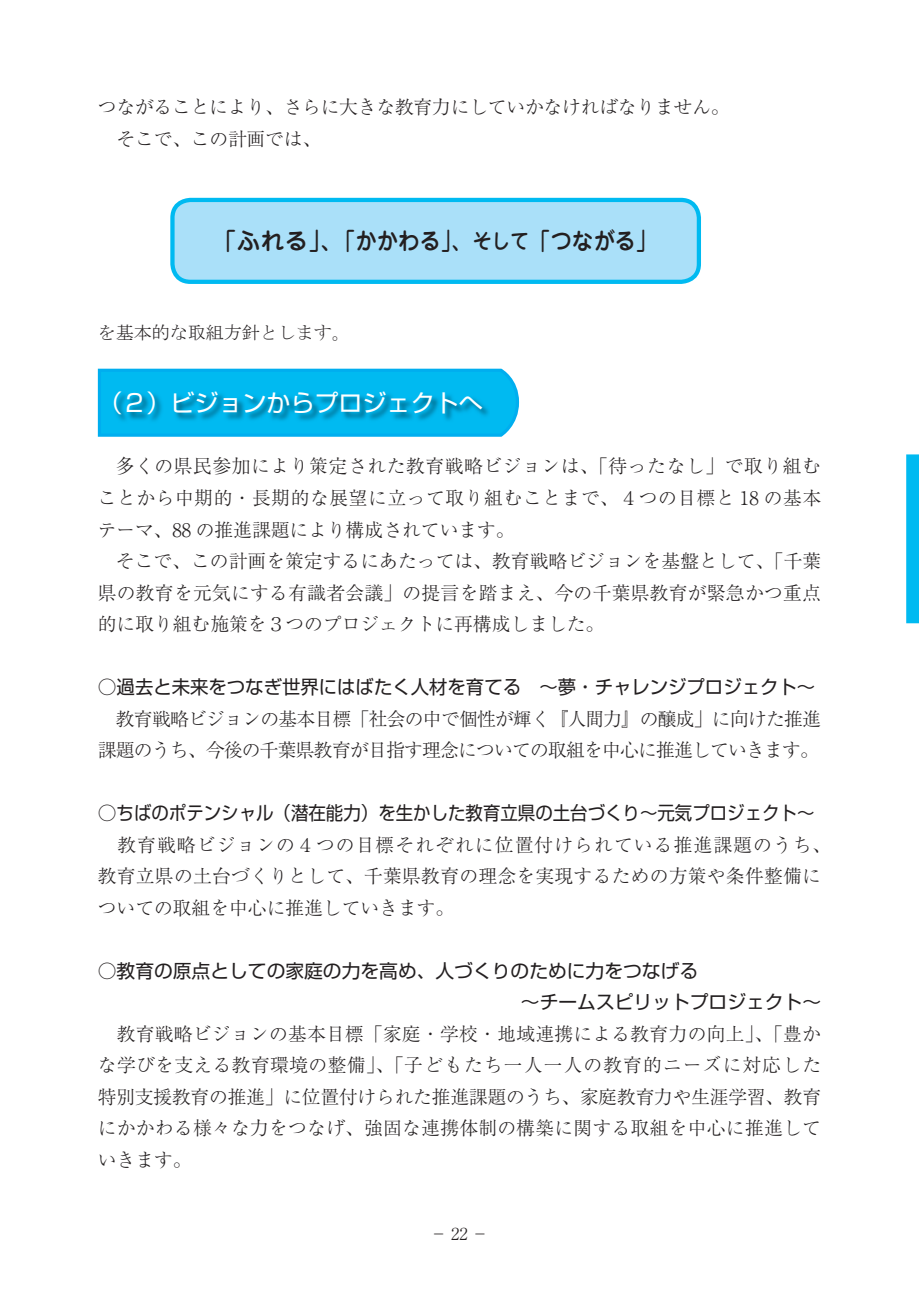
<style>
.page{position:relative;width:919px;height:1289px;background:#fff}
.page>*{position:absolute;margin:0;border:0;box-sizing:border-box;transform-origin:0 0}
.t1{font:500 24px "Jun 34 Pro";letter-spacing:-.01em;color:#231f20}
.t2{font:24px "Shin Go Pro";color:#fff}
.t3{font:300 18.75px/31.5px "Ryumin Pro";color:#231f20;text-align:justify}
.t4{font:18.75px/31.5px "Shin Go Pro";color:#231f20}
.t5{font:300 18.75px/31.5px "Ryumin Pro";letter-spacing:-.04em;color:#231f20;text-align:right}
.t6{font:18px "MS Mincho";color:#231f20}
.t7{font:300 16.5px "Ryumin Pro";color:#231f20}
.s1{font-size:21px}
</style>
<div class="page">
<div style="left:172px;top:200px;width:526px;height:82px;background:#aae0f9;border-radius:18px"></div>
<div style="left:170px;top:198px;width:531px;height:86px;border:4px solid #00baf1;border-radius:18px"></div>
<svg style="left:97px;top:368px;width:423px;height:69px;background:#0dbbf1"></svg>
<img style="left:113px;top:390px;width:378px;height:33px">
<svg style="left:906px;top:454px;width:12px;height:170px;background:#06bbf1"></svg>
<p class="t3" style="left:117px;top:90px;width:614px;text-indent:-19px">つながることにより、さらに大きな教育力にしていかなければなりません。そこで、この計画では、</p>
<p class="t1" style="left:212px;top:222px;width:446px">「ふれる」、「かかわる」、<span class="s1">そして</span>「つながる」</p>
<p class="t6" style="left:98px;top:323px;width:253px">を基本的な取組方針とします。</p>
<p class="t2" style="left:98px;top:383px;width:386px">（２）ビジョンからプロジェクトへ</p>
<p class="t3" style="left:98px;top:449px;width:724px;text-indent:18px">多くの県民参加により策定された教育戦略ビジョンは、「待ったなし」で取り組むことから中期的・長期的な展望に立って取り組むことまで、４つの目標と 18 の基本テーマ、88 の推進課題により構成されています。</p>
<p class="t3" style="left:98px;top:543px;width:724px;text-indent:18px">そこで、この計画を策定するにあたっては、教育戦略ビジョンを基盤として、「千葉県の教育を元気にする有識者会議」の提言を踏まえ、今の千葉県教育が緊急かつ重点的に取り組む施策を３つのプロジェクトに再構成しました。</p>
<p class="t4" style="left:98px;top:669px;width:718px">○過去と未来をつなぎ世界にはばたく人材を育てる　～夢・チャレンジプロジェクト～</p>
<p class="t5" style="left:98px;top:701px;width:724px">教育戦略ビジョンの基本目標「社会の中で個性が輝く『人間力』の醸成」に向けた推進課題のうち、今後の千葉県教育が目指す理念についての取組を中心に推進していきます。</p>
<p class="t4" style="left:98px;top:795px;width:718px">○ちばのポテンシャル（潜在能力）を生かした教育立県の土台づくり～元気プロジェクト～</p>
<p class="t3" style="left:98px;top:827px;width:734px;text-align:left">　教育戦略ビジョンの４つの目標それぞれに位置付けられている推進課題のうち、教育立県の土台づくりとして、千葉県教育の理念を実現するための方策や条件整備についての取組を中心に推進していきます。</p>
<p class="t4" style="left:521px;top:952px;width:301px;text-indent:-423px">○教育の原点としての家庭の力を高め、人づくりのために力をつなげる<br>～チームスピリットプロジェクト～</p>
<p class="t3" style="left:98px;top:1016px;width:724px">　教育戦略ビジョンの基本目標「家庭・学校・地域連携による教育力の向上」、「豊かな学びを支える教育環境の整備」、「子どもたち一人一人の教育的ニーズに対応した特別支援教育の推進」に位置付けられた推進課題のうち、家庭教育力や生涯学習、教育にかかわる様々な力をつなげ、強固な連携体制の構築に関する取組を中心に推進していきます。</p>
<p class="t7" style="left:430px;top:1220px;width:59px">－22－</p>
</div>
